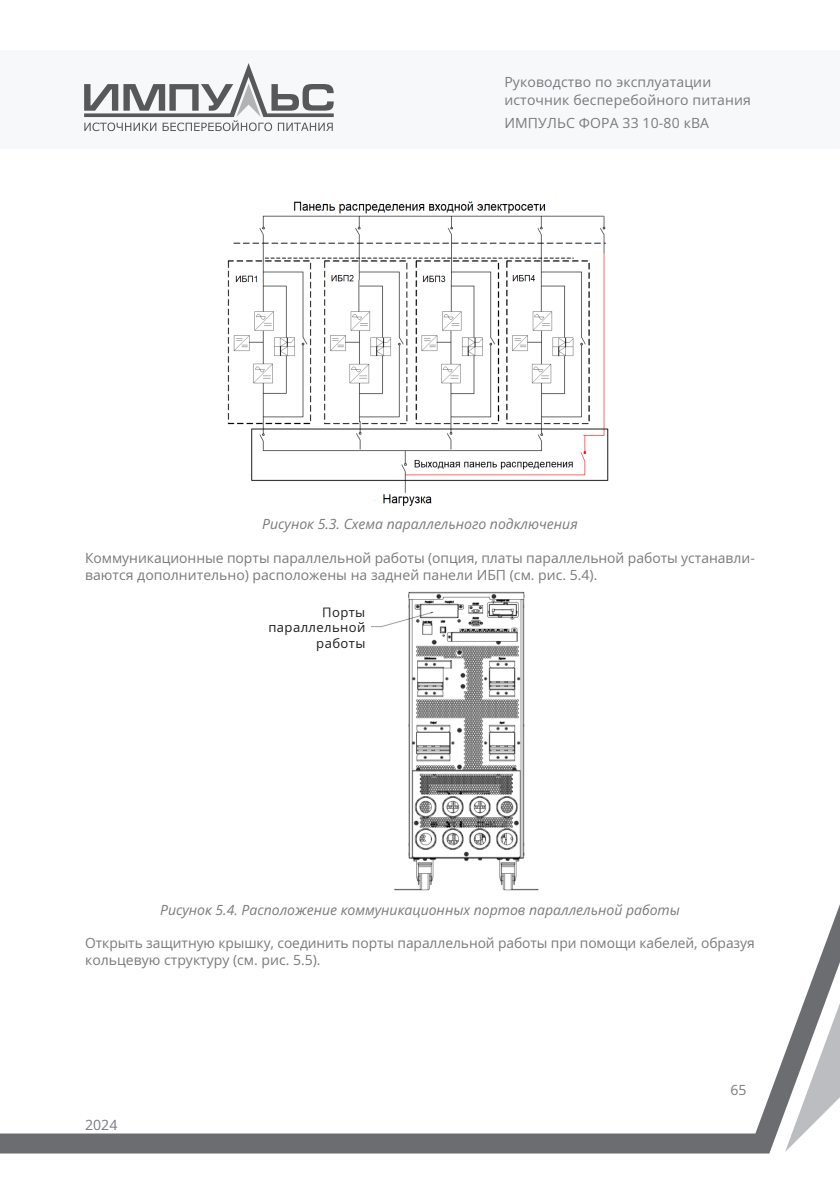
<style>
.page{position:relative;width:840px;height:1191px;background:#fff}
.page>*{position:absolute;margin:0;border:0;box-sizing:border-box;transform-origin:0 0}
.Текст_А5{font:14px/16.8px "O Sans imp Regular";color:#787a7d}
.t1{font:italic 14px "Open Sans";color:#787a7d}
.t2{font:13px/15.6px "O Sans imp Regular";letter-spacing:.03em;color:#1d1d1c;text-align:right}
</style>
<div class="page">
<svg style="left:0;top:907px;width:839px;height:246px"></svg>
<div style="left:0;top:51px;width:839px;height:98px;background:#f7f8f9"></div>
<svg style="left:84px;top:63px;width:249px;height:68px"></svg>
<img style="left:227px;top:201px;width:382px;height:305px">
<img style="left:371px;top:591px;width:168px;height:300px">
<p class="Текст_А5" style="left:504px;top:72px;width:248px;line-height:18px">Руководство по эксплуатации источник бесперебойного питания</p>
<p class="Текст_А5" style="left:504px;top:114px;width:206px">ИМПУЛЬС ФОРА 33 10-80 кВА</p>
<p class="t1" style="left:262px;top:514px;width:317px">Рисунок 5.3. Схема параллельного подключения</p>
<p class="Текст_А5" style="left:85px;top:549px;width:670px">Коммуникационные порты параллельной работы (опция, платы параллельной работы устанавли&shy;ваются дополнительно) расположены на задней панели ИБП (см. рис. 5.4).</p>
<p class="t2" style="left:268px;top:604px;width:98px">Порты параллельной работы</p>
<p class="t1" style="left:160px;top:899px;width:521px">Рисунок 5.4. Расположение коммуникационных портов параллельной работы</p>
<p class="Текст_А5" style="left:85px;top:934px;width:670px">Открыть защитную крышку, соединить порты параллельной работы при помощи кабелей, образуя кольцевую структуру (см. рис. 5.5).</p>
<p class="Текст_А5" style="left:85px;top:1116px;width:34px">2024</p>
<p class="Текст_А5" style="left:730px;top:1081px;width:18px">65</p>
</div>
